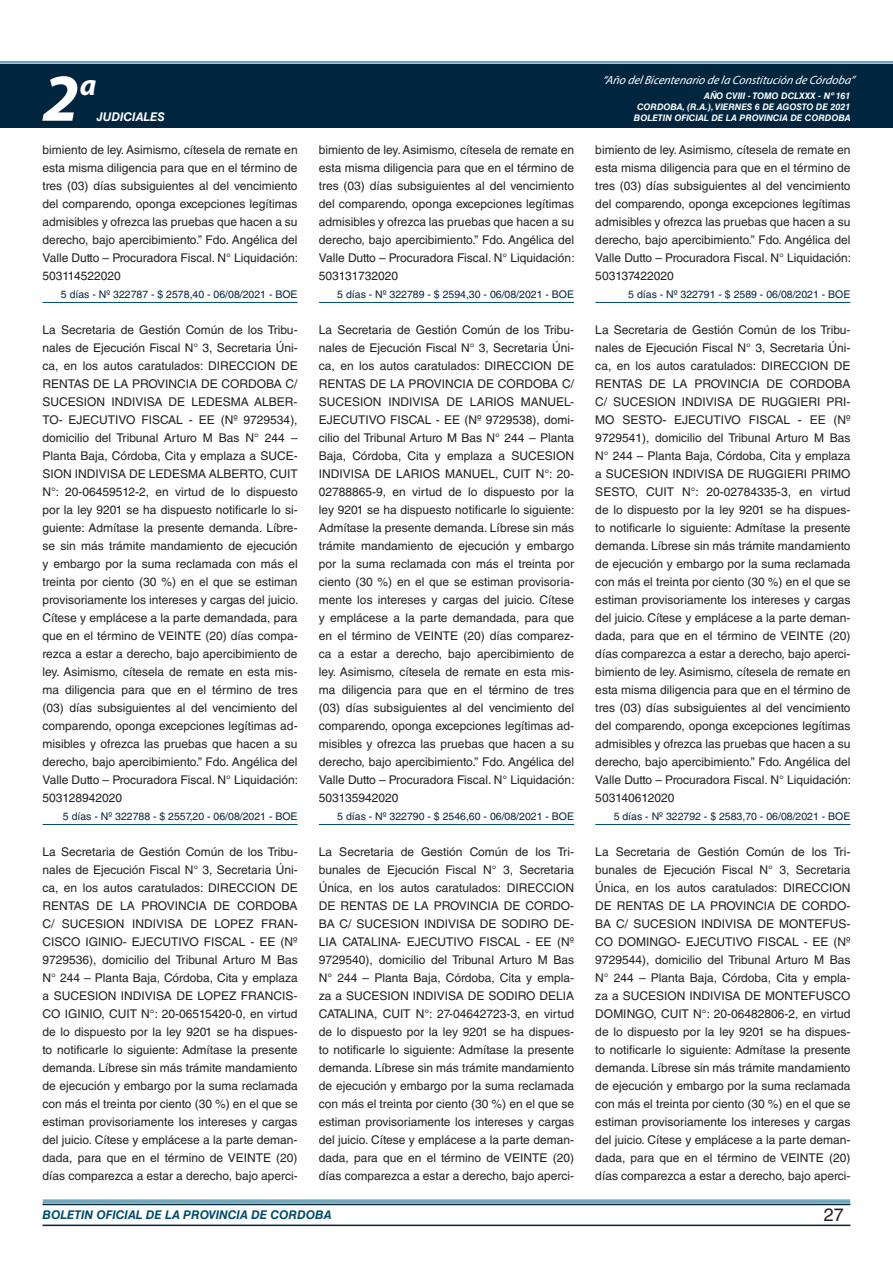
<style>
.page{position:relative;width:893px;height:1263px;background:#fff}
.page>*{position:absolute;margin:0;border:0;box-sizing:border-box;transform-origin:0 0}
.t1{font:italic 700 67.5px "Myriad Pro";color:#fff}
.t2{font:italic 700 30px "Myriad Pro";color:#fff}
.t3{font:18px "Helvetica LT Std";color:#231f20}
.t4{font:12px/18px "Helvetica LT Std";color:#231f20;text-align:justify}
.t5{font:italic 12px "Myriad Pro";color:#fff}
.t6{font:italic 700 12px "Helvetica LT Std";color:#004b6c}
.t7{font:italic 700 12px "Helvetica LT Std";color:#fff}
.t8{font:10.5px "Helvetica LT Std";color:#00263f}
.t9{font:italic 700 9px/10.8px "Helvetica LT Std";color:#fff;text-align:right}
</style>
<div class="page">
<div style="left:0;top:61px;width:893px;height:6px;background:#fff;opacity:.75"></div>
<div style="left:0;top:64px;width:893px;height:64px;background:#00263f"></div>
<hr style="left:43px;top:1224px;width:807px;height:2px;background:#00263f">
<div style="left:42px;top:1198px;width:809px;height:8px;background:#fff;opacity:.75"></div>
<hr style="left:43px;top:302px;width:255px;height:1px;background:#004b6c">
<hr style="left:43px;top:824px;width:255px;height:1px;background:#004b6c">
<hr style="left:319px;top:302px;width:255px;height:1px;background:#004b6c">
<hr style="left:319px;top:824px;width:255px;height:1px;background:#004b6c">
<hr style="left:595px;top:302px;width:255px;height:1px;background:#004b6c">
<hr style="left:595px;top:824px;width:255px;height:1px;background:#004b6c">
<p class="t5" style="left:603px;top:72px;width:254px">“Año delBicentenario de la Constitución de Córdoba”</p>
<h1 class="t1" style="left:43px;top:54px;width:38px">2</h1>
<h2 class="t2" style="left:80px;top:66px;width:18px">a</h2>
<p class="t9" style="left:637px;top:91px;width:215px">AÑO CVIII - TOMO DCLXXX - Nº 161<br>CORDOBA, (R.A.), VIERNES 6 DE AGOSTO DE 2021</p>
<p class="t7" style="left:97px;top:110px;width:70px">JUDICIALES</p>
<p class="t9" style="left:634px;top:112px;width:218px">BOLETIN OFICIAL DE LA PROVINCIA DE CORDOBA</p>
<p class="t4" style="left:43px;top:141px;width:257px">bimiento de ley. Asimismo, cítesela de remate en esta misma diligencia para que en el término de tres (03) días subsiguientes al del vencimiento del comparendo, oponga excepciones legítimas admisibles y ofrezca las pruebas que hacen a su derecho, bajo apercibimiento.” Fdo. Angélica del Valle Dutto – Procuradora Fiscal. N° Liquidación:<br>503114522020</p>
<p class="t8" style="left:61px;top:288px;width:238px">5 días - Nº 322787 - $ 2578,40 - 06/08/2021 - BOE</p>
<p class="t4" style="left:43px;top:321px;width:257px">La Secretaria de Gestión Común de los Tribu&shy;nales de Ejecución Fiscal N° 3, Secretaria Úni&shy;ca, en los autos caratulados: DIRECCION DE RENTAS DE LA PROVINCIA DE CORDOBA C/ SUCESION INDIVISA DE LEDESMA ALBER-TO- EJECUTIVO FISCAL - EE (Nº 9729534), domicilio del Tribunal Arturo M Bas N° 244 – Planta Baja, Córdoba, Cita y emplaza a SUCE-SION INDIVISA DE LEDESMA ALBERTO, CUIT N°: 20-06459512-2, en virtud de lo dispuesto por la ley 9201 se ha dispuesto notificarle lo si&shy;guiente: Admítase la presente demanda. Líbre&shy;se sin más trámite mandamiento de ejecución y embargo por la suma reclamada con más el treinta por ciento (30 %) en el que se estiman provisoriamente los intereses y cargas del juicio.<br>Cítese y emplácese a la parte demandada, para que en el término de VEINTE (20) días compa&shy;rezca a estar a derecho, bajo apercibimiento de ley. Asimismo, cítesela de remate en esta mis&shy;ma diligencia para que en el término de tres (03) días subsiguientes al del vencimiento del comparendo, oponga excepciones legítimas ad&shy;misibles y ofrezca las pruebas que hacen a su derecho, bajo apercibimiento.” Fdo. Angélica del Valle Dutto – Procuradora Fiscal. N° Liquidación:<br>503128942020</p>
<p class="t8" style="left:63px;top:810px;width:236px">5 días - Nº 322788 - $ 2557,20 - 06/08/2021 - BOE</p>
<p class="t4" style="left:43px;top:843px;width:257px">La Secretaria de Gestión Común de los Tribu&shy;nales de Ejecución Fiscal N° 3, Secretaria Úni&shy;ca, en los autos caratulados: DIRECCION DE RENTAS DE LA PROVINCIA DE CORDOBA C/ SUCESION INDIVISA DE LOPEZ FRAN-CISCO IGINIO- EJECUTIVO FISCAL - EE (Nº 9729536), domicilio del Tribunal Arturo M Bas N° 244 – Planta Baja, Córdoba, Cita y emplaza a SUCESION INDIVISA DE LOPEZ FRANCIS-CO IGINIO, CUIT N°: 20-06515420-0, en virtud de lo dispuesto por la ley 9201 se ha dispues&shy;to notificarle lo siguiente: Admítase la presente demanda. Líbrese sin más trámite mandamiento de ejecución y embargo por la suma reclamada con más el treinta por ciento (30 %) en el que se estiman provisoriamente los intereses y cargas del juicio. Cítese y emplácese a la parte deman&shy;dada, para que en el término de VEINTE (20) días comparezca a estar a derecho, bajo aperci-</p>
<p class="t4" style="left:319px;top:141px;width:257px">bimiento de ley. Asimismo, cítesela de remate en esta misma diligencia para que en el término de tres (03) días subsiguientes al del vencimiento del comparendo, oponga excepciones legítimas admisibles y ofrezca las pruebas que hacen a su derecho, bajo apercibimiento.” Fdo. Angélica del Valle Dutto – Procuradora Fiscal. N° Liquidación:<br>503131732020</p>
<p class="t8" style="left:337px;top:288px;width:238px">5 días - Nº 322789 - $ 2594,30 - 06/08/2021 - BOE</p>
<p class="t4" style="left:319px;top:321px;width:257px">La Secretaria de Gestión Común de los Tribu&shy;nales de Ejecución Fiscal N° 3, Secretaria Úni&shy;ca, en los autos caratulados: DIRECCION DE RENTAS DE LA PROVINCIA DE CORDOBA C/ SUCESION INDIVISA DE LARIOS MANUEL-EJECUTIVO FISCAL - EE (Nº 9729538), domi&shy;cilio del Tribunal Arturo M Bas N° 244 – Planta Baja, Córdoba, Cita y emplaza a SUCESION INDIVISA DE LARIOS MANUEL, CUIT N°: 20- 02788865-9, en virtud de lo dispuesto por la ley 9201 se ha dispuesto notificarle lo siguiente:<br>Admítase la presente demanda. Líbrese sin más trámite mandamiento de ejecución y embargo por la suma reclamada con más el treinta por ciento (30 %) en el que se estiman provisoria&shy;mente los intereses y cargas del juicio. Cítese y emplácese a la parte demandada, para que en el término de VEINTE (20) días comparez&shy;ca a estar a derecho, bajo apercibimiento de ley. Asimismo, cítesela de remate en esta mis&shy;ma diligencia para que en el término de tres (03) días subsiguientes al del vencimiento del comparendo, oponga excepciones legítimas ad&shy;misibles y ofrezca las pruebas que hacen a su derecho, bajo apercibimiento.” Fdo. Angélica del Valle Dutto – Procuradora Fiscal. N° Liquidación:<br>503135942020</p>
<p class="t8" style="left:337px;top:810px;width:238px">5 días - Nº 322790 - $ 2546,60 - 06/08/2021 - BOE</p>
<p class="t4" style="left:319px;top:843px;width:257px">La Secretaria de Gestión Común de los Tri&shy;bunales de Ejecución Fiscal N° 3, Secretaria Única, en los autos caratulados: DIRECCION DE RENTAS DE LA PROVINCIA DE CORDO-BA C/ SUCESION INDIVISA DE SODIRO DE-LIA CATALINA- EJECUTIVO FISCAL - EE (Nº 9729540), domicilio del Tribunal Arturo M Bas N° 244 – Planta Baja, Córdoba, Cita y empla&shy;za a SUCESION INDIVISA DE SODIRO DELIA CATALINA, CUIT N°: 27-04642723-3, en virtud de lo dispuesto por la ley 9201 se ha dispues&shy;to notificarle lo siguiente: Admítase la presente demanda. Líbrese sin más trámite mandamiento de ejecución y embargo por la suma reclamada con más el treinta por ciento (30 %) en el que se estiman provisoriamente los intereses y cargas del juicio. Cítese y emplácese a la parte deman&shy;dada, para que en el término de VEINTE (20) días comparezca a estar a derecho, bajo aperci-</p>
<p class="t4" style="left:595px;top:141px;width:257px">bimiento de ley. Asimismo, cítesela de remate en esta misma diligencia para que en el término de tres (03) días subsiguientes al del vencimiento del comparendo, oponga excepciones legítimas admisibles y ofrezca las pruebas que hacen a su derecho, bajo apercibimiento.” Fdo. Angélica del Valle Dutto – Procuradora Fiscal. N° Liquidación:<br>503137422020</p>
<p class="t8" style="left:628px;top:288px;width:224px">5 días - Nº 322791 - $ 2589 - 06/08/2021 - BOE</p>
<p class="t4" style="left:595px;top:321px;width:257px">La Secretaria de Gestión Común de los Tribu&shy;nales de Ejecución Fiscal N° 3, Secretaria Úni&shy;ca, en los autos caratulados: DIRECCION DE RENTAS DE LA PROVINCIA DE CORDOBA C/ SUCESION INDIVISA DE RUGGIERI PRI-MO SESTO- EJECUTIVO FISCAL - EE (Nº 9729541), domicilio del Tribunal Arturo M Bas N° 244 – Planta Baja, Córdoba, Cita y emplaza a SUCESION INDIVISA DE RUGGIERI PRIMO SESTO, CUIT N°: 20-02784335-3, en virtud de lo dispuesto por la ley 9201 se ha dispues&shy;to notificarle lo siguiente: Admítase la presente demanda. Líbrese sin más trámite mandamiento de ejecución y embargo por la suma reclamada con más el treinta por ciento (30 %) en el que se estiman provisoriamente los intereses y cargas del juicio. Cítese y emplácese a la parte deman&shy;dada, para que en el término de VEINTE (20) días comparezca a estar a derecho, bajo aperci&shy;bimiento de ley. Asimismo, cítesela de remate en esta misma diligencia para que en el término de tres (03) días subsiguientes al del vencimiento del comparendo, oponga excepciones legítimas admisibles y ofrezca las pruebas que hacen a su derecho, bajo apercibimiento.” Fdo. Angélica del Valle Dutto – Procuradora Fiscal. N° Liquidación:<br>503140612020</p>
<p class="t8" style="left:614px;top:810px;width:238px">5 días - Nº 322792 - $ 2583,70 - 06/08/2021 - BOE</p>
<p class="t4" style="left:595px;top:843px;width:257px">La Secretaria de Gestión Común de los Tri&shy;bunales de Ejecución Fiscal N° 3, Secretaria Única, en los autos caratulados: DIRECCION DE RENTAS DE LA PROVINCIA DE CORDO-BA C/ SUCESION INDIVISA DE MONTEFUS-CO DOMINGO- EJECUTIVO FISCAL - EE (Nº 9729544), domicilio del Tribunal Arturo M Bas N° 244 – Planta Baja, Córdoba, Cita y empla&shy;za a SUCESION INDIVISA DE MONTEFUSCO DOMINGO, CUIT N°: 20-06482806-2, en virtud de lo dispuesto por la ley 9201 se ha dispues&shy;to notificarle lo siguiente: Admítase la presente demanda. Líbrese sin más trámite mandamiento de ejecución y embargo por la suma reclamada con más el treinta por ciento (30 %) en el que se estiman provisoriamente los intereses y cargas del juicio. Cítese y emplácese a la parte deman&shy;dada, para que en el término de VEINTE (20) días comparezca a estar a derecho, bajo aperci-</p>
<p class="t6" style="left:43px;top:1208px;width:290px">BOLETIN OFICIAL DE LA PROVINCIA DE CORDOBA</p>
<h3 class="t3" style="left:824px;top:1204px;width:22px">27</h3>
</div>
